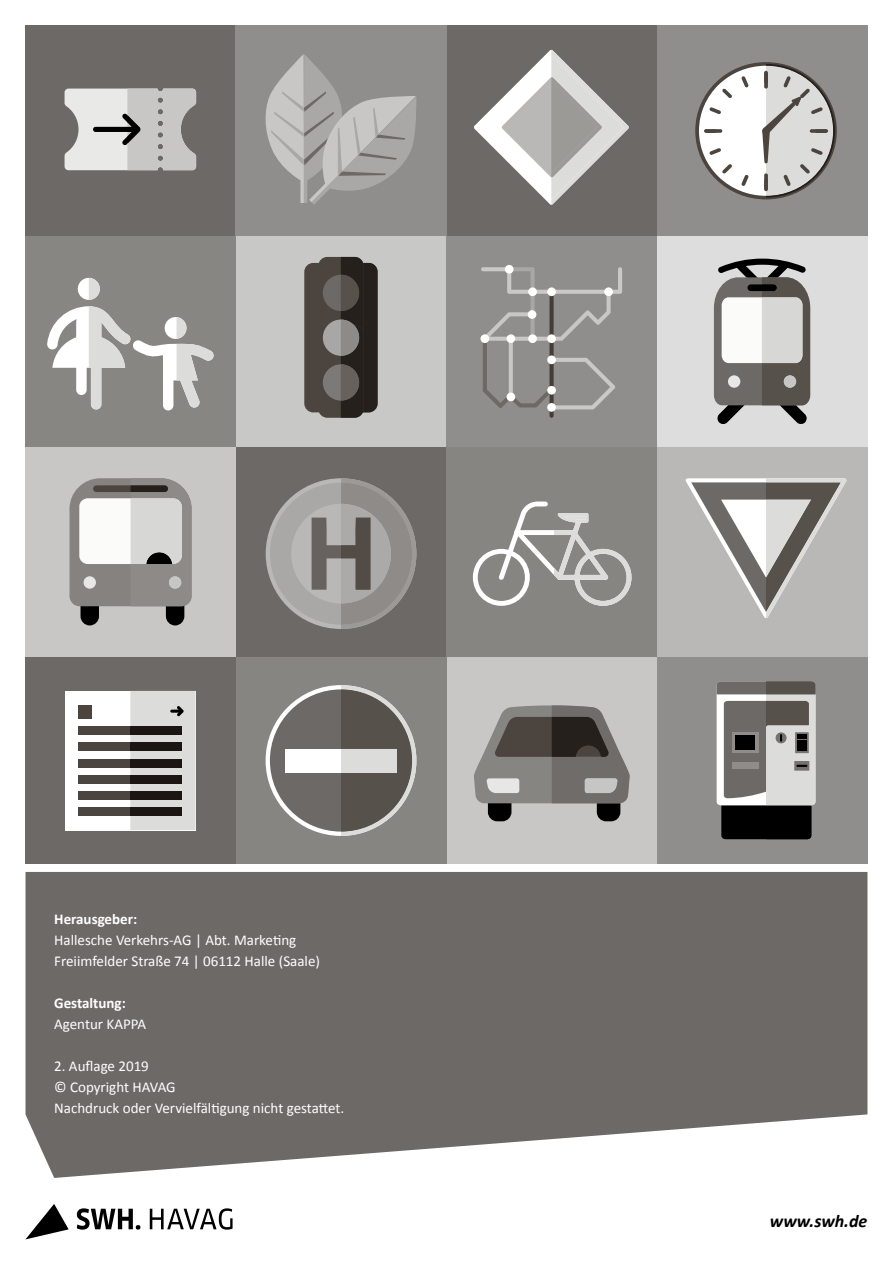
<style>
.page{position:relative;width:893px;height:1263px;background:#fff}
.page>*{position:absolute;margin:0;border:0;box-sizing:border-box;transform-origin:0 0}
.t1{font:italic 700 18px "Calibri";color:#000}
.t2{font:15px/21px "Calibri";color:#fff}
.t3{font:700 15px "Calibri";color:#fff}
</style>
<div class="page">
<svg style="left:26px;top:872px;width:841px;height:306px;background:#7c7875"></svg>
<svg style="left:26px;top:1204px;width:43px;height:35px"></svg>
<svg style="left:77px;top:1208px;width:63px;height:22px"></svg>
<svg style="left:150px;top:1208px;width:83px;height:22px"></svg>
<div style="left:446px;top:657px;width:211px;height:206px;background:#c8c7c6"></div>
<div style="left:236px;top:447px;width:210px;height:210px;background:#6d6966"></div>
<div style="left:446px;top:447px;width:211px;height:210px;background:#878582"></div>
<div style="left:236px;top:236px;width:210px;height:211px;background:#c8c8c7"></div>
<div style="left:446px;top:236px;width:211px;height:211px;background:#908e8c"></div>
<div style="left:657px;top:657px;width:210px;height:206px;background:#908e8c"></div>
<div style="left:447px;top:26px;width:210px;height:210px;background:#6d6966"></div>
<div style="left:26px;top:26px;width:210px;height:210px;background:#6d6966"></div>
<div style="left:236px;top:26px;width:211px;height:210px;background:#908e8c"></div>
<div style="left:657px;top:26px;width:210px;height:210px;background:#908e8c"></div>
<div style="left:26px;top:657px;width:210px;height:206px;background:#6d6966"></div>
<div style="left:236px;top:657px;width:210px;height:206px;background:#878582"></div>
<div style="left:26px;top:447px;width:210px;height:210px;background:#c8c7c6"></div>
<div style="left:657px;top:447px;width:210px;height:210px;background:#b9b8b7"></div>
<div style="left:26px;top:236px;width:210px;height:211px;background:#888683"></div>
<div style="left:657px;top:236px;width:210px;height:211px;background:#ddd"></div>
<div style="left:78px;top:278px;width:22px;height:22px;background:#fff;border-radius:50%"></div>
<svg style="left:89px;top:278px;width:11px;height:22px"></svg>
<svg style="left:47px;top:306px;width:167px;height:104px"></svg>
<svg style="left:686px;top:478px;width:160px;height:140px"></svg>
<div style="left:488px;top:772px;width:23px;height:49px;background:#000;border-radius:9px"></div>
<div style="left:597px;top:772px;width:23px;height:49px;background:#000;border-radius:9px"></div>
<svg style="left:474px;top:705px;width:156px;height:99px"></svg>
<div style="left:81px;top:587px;width:18px;height:38px;background:#000;border-radius:9px"></div>
<div style="left:166px;top:587px;width:18px;height:38px;background:#000;border-radius:9px"></div>
<svg style="left:70px;top:478px;width:122px;height:129px"></svg>
<div style="left:169px;top:576px;width:12px;height:13px;background:#c6c6c4;border-radius:50%"></div>
<svg style="left:473px;top:501px;width:158px;height:105px"></svg>
<svg style="left:714px;top:259px;width:96px;height:165px"></svg>
<div style="left:549px;top:290px;width:5px;height:128px;background:#443c36;border-radius:2px"></div>
<svg style="left:480px;top:265px;width:142px;height:147px"></svg>
<svg style="left:695px;top:62px;width:142px;height:137px"></svg>
<svg style="left:474px;top:50px;width:155px;height:155px"></svg>
<svg style="left:266px;top:685px;width:150px;height:151px"></svg>
<div style="left:270px;top:689px;width:142px;height:142px;background:#6d6966;border-radius:50%"></div>
<div style="left:285px;top:749px;width:112px;height:23px;background:#fff"></div>
<svg style="left:341px;top:685px;width:75px;height:151px"></svg>
<div style="left:341px;top:749px;width:56px;height:23px;background:#dcdcdb"></div>
<div style="left:65px;top:691px;width:130px;height:139px;background:#fff"></div>
<div style="left:79px;top:727px;width:103px;height:8px;background:#4c453f"></div>
<div style="left:79px;top:743px;width:103px;height:8px;background:#4c453f"></div>
<div style="left:79px;top:759px;width:103px;height:8px;background:#4c453f"></div>
<div style="left:79px;top:775px;width:103px;height:8px;background:#4c453f"></div>
<div style="left:79px;top:791px;width:103px;height:8px;background:#4c453f"></div>
<div style="left:79px;top:807px;width:103px;height:8px;background:#4c453f"></div>
<div style="left:79px;top:705px;width:13px;height:13px;background:#4c453f"></div>
<svg style="left:130px;top:691px;width:65px;height:139px;background:#9e9d9b"></svg>
<div style="left:304px;top:263px;width:74px;height:149px;background:#4c453f;border-radius:9px"></div>
<div style="left:318px;top:257px;width:46px;height:92px;background:#4c453f;border-radius:9px"></div>
<div style="left:318px;top:325px;width:46px;height:93px;background:#4c453f;border-radius:9px"></div>
<div style="left:323px;top:275px;width:36px;height:36px;background:#6d6966;border-radius:50%"></div>
<div style="left:323px;top:319px;width:36px;height:37px;background:#a9a7a6;border-radius:50%"></div>
<div style="left:323px;top:364px;width:36px;height:37px;background:#7c7976;border-radius:50%"></div>
<svg style="left:341px;top:257px;width:36px;height:161px;background:#3f3a36"></svg>
<svg style="left:265px;top:54px;width:152px;height:150px"></svg>
<svg style="left:65px;top:89px;width:131px;height:81px;background:#c3c3c1"></svg>
<svg style="left:717px;top:681px;width:98px;height:158px;background:#7d7b79"></svg>
<div style="left:266px;top:478px;width:150px;height:151px;background:#b9b8b7;border-radius:50%"></div>
<div style="left:270px;top:483px;width:142px;height:142px;background:#aaa8a7;border-radius:50%"></div>
<div style="left:291px;top:504px;width:100px;height:99px;background:#b9b8b7;border-radius:50%"></div>
<svg style="left:312px;top:478px;width:104px;height:151px"></svg>
<p class="t3" style="left:54px;top:909px;width:85px">Herausgeber:</p>
<p class="t2" style="left:54px;top:929px;width:267px">Hallesche Verkehrs-AG | Abt. Marketing<br>Freiimfelder Straße 74 | 06112 Halle (Saale)</p>
<p class="t3" style="left:54px;top:993px;width:73px">Gestaltung:</p>
<p class="t2" style="left:54px;top:1013px;width:93px">Agentur KAPPA</p>
<p class="t2" style="left:54px;top:1055px;width:292px">2. Auflage 2019<br>© Copyright HAVAG<br>Nachdruck oder Vervielfältigung nicht gestattet.</p>
<p class="t1" style="left:770px;top:1210px;width:99px">www.swh.de</p>
</div>
